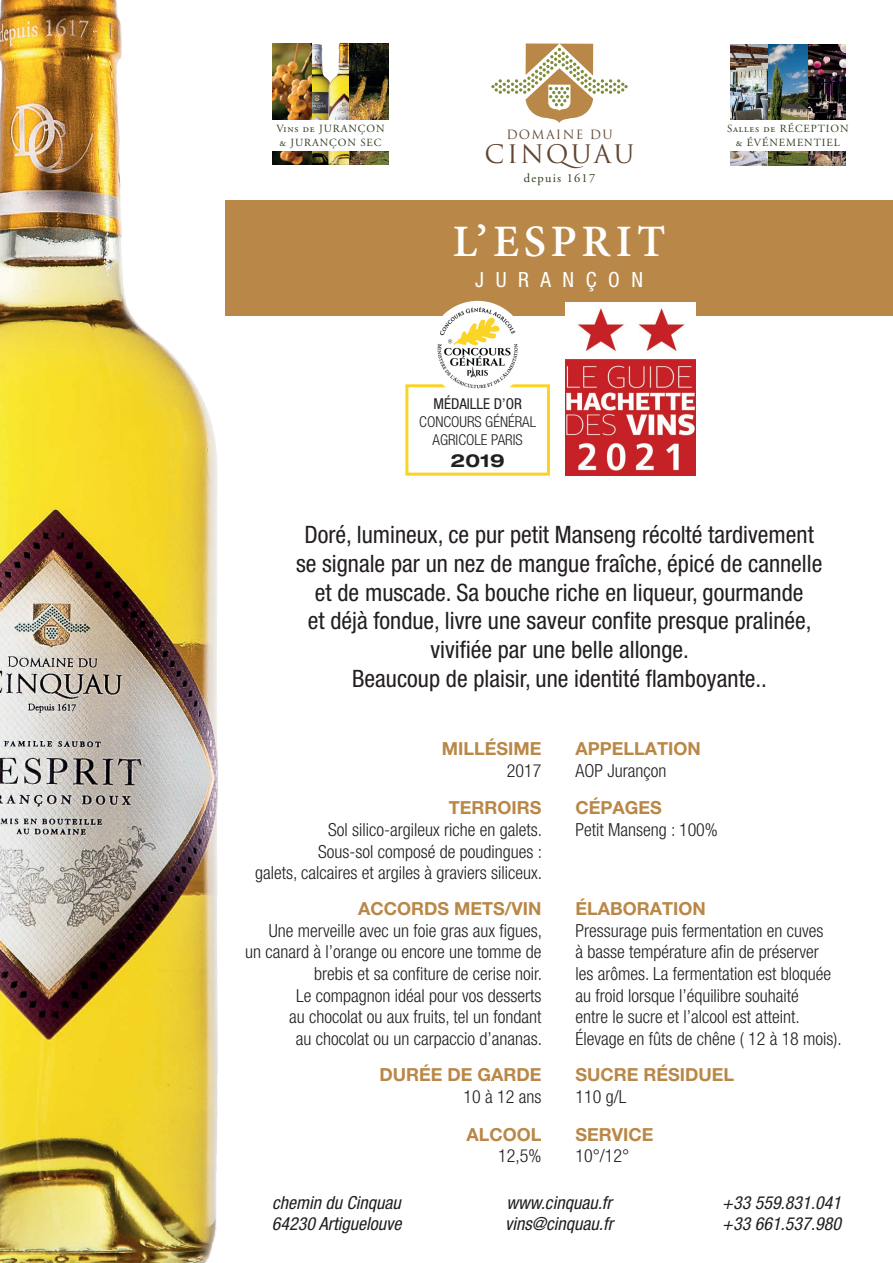
<style>
.page{position:relative;width:893px;height:1263px;background:#fff}
.page>*{position:absolute;margin:0;border:0;box-sizing:border-box;transform-origin:0 0}
.t1{font:600 45px "Minion Pro";letter-spacing:.11em;color:#fff}
.t2{font:24.9px "Trajan Pro";letter-spacing:.1em;color:#614532}
.t3{font:condensed 24px/28.8px "Helvetica Neue LT Pro";color:#231f20;text-align:center}
.t4{font:condensed 21px "Helvetica Neue LT Pro";letter-spacing:.55em;color:#fff}
.t5{font:300 condensed 18px/21.6px "Helvetica Neue LT Pro";color:#231f20;text-align:right}
.t6{font:700 18px "Helvetica Neue LT Pro";color:#b98747}
.t7{font:italic condensed 18px/21.6px "Helvetica Neue LT Pro";color:#231f20}
.t8{font:700 expanded 18px "Helvetica Neue LT Pro";color:#231f20}
.t9{font:300 condensed 15px/18px "Helvetica Neue LT Pro";color:#231f20;text-align:center}
.t10{font:condensed 15px "Helvetica Neue LT Pro";color:#231f20}
.t11{font:12.45px "Adobe Garamond Pro";letter-spacing:.1em;color:#303f1e}
.t12{font:12.45px "Trajan Pro";letter-spacing:.1em;color:#614532}
.t13{font:10.95px/13px "Adobe Garamond Pro";letter-spacing:.085em;color:#303f1e;text-align:center}
</style>
<div class="page">
<div style="left:225px;top:201px;width:668px;height:115px;background:#b98747"></div>
<img style="left:0;top:0;width:361px;height:1263px">
<svg style="left:491px;top:43px;width:137px;height:80px"></svg>
<img style="left:730px;top:44px;width:115px;height:121px">
<div style="left:725px;top:120px;width:125px;height:31px;background:#fff"></div>
<img style="left:311px;top:44px;width:14px;height:121px">
<img style="left:325px;top:43px;width:39px;height:122px">
<img style="left:273px;top:44px;width:38px;height:121px">
<img style="left:350px;top:44px;width:38px;height:121px">
<div style="left:268px;top:120px;width:125px;height:31px;background:#fff"></div>
<div style="left:405px;top:384px;width:145px;height:92px;border:3px solid #fbd323"></div>
<div style="left:429px;top:301px;width:98px;height:98px;background:#fff;border-radius:50%"></div>
<img style="left:435px;top:305px;width:86px;height:84px">
<img style="left:566px;top:302px;width:129px;height:174px">
<p class="t13" style="left:276px;top:123px;width:110px;text-align:left">Vins de JURANÇON &amp; JURANÇON SEC</p>
<p class="t12" style="left:506px;top:126px;width:108px">DOMAINE DU</p>
<h2 class="t2" style="left:485px;top:138px;width:151px">CINQUAU</h2>
<p class="t11" style="left:524px;top:170px;width:73px">depuis 1617</p>
<h1 class="t1" style="left:453px;top:210px;width:214px">L’ESPRIT</h1>
<p class="t4" style="left:475px;top:268px;width:170px">JURANÇON</p>
<p class="t10" style="left:433px;top:395px;width:90px">MÉDAILLE D’OR</p>
<p class="t9" style="left:419px;top:413px;width:118px">CONCOURS GÉNÉRAL<br>AGRICOLE PARIS</p>
<p class="t8" style="left:451px;top:449px;width:56px">2019</p>
<p class="t13" style="left:727px;top:123px;width:123px">Salles de RÉCEPTION &amp; ÉVÉNEMENTIEL</p>
<p class="t3" style="left:296px;top:520px;width:528px">Doré, lumineux, ce pur petit Manseng récolté tardivement se signale par un nez de mangue fraîche, épicé de cannelle et de muscade. Sa bouche riche en liqueur, gourmande<br>et déjà fondue, livre une saveur confite presque pralinée, vivifiée par une belle allonge.<br>Beaucoup de plaisir, une identité flamboyante..</p>
<p class="t6" style="left:442px;top:737px;width:101px">MILLÉSIME</p>
<p class="t5" style="left:507px;top:759px;width:36px">2017</p>
<p class="t6" style="left:449px;top:797px;width:94px">TERROIRS</p>
<p class="t5" style="left:255px;top:819px;width:288px">Sol silico-argileux riche en galets.<br>Sous-sol composé de poudingues :<br>galets, calcaires et argiles à graviers siliceux.</p>
<p class="t6" style="left:358px;top:897px;width:185px">ACCORDS METS/VIN</p>
<p class="t5" style="left:245px;top:919px;width:298px">Une merveille avec un foie gras aux figues,<br>un canard à l’orange ou encore une tomme de brebis et sa confiture de cerise noir.<br>Le compagnon idéal pour vos desserts<br>au chocolat ou aux fruits, tel un fondant<br>au chocolat ou un carpaccio d’ananas.</p>
<p class="t6" style="left:379px;top:1064px;width:163px">DURÉE DE GARDE</p>
<p class="t5" style="left:464px;top:1085px;width:79px">10 à 12 ans</p>
<p class="t6" style="left:575px;top:737px;width:127px">APPELLATION</p>
<p class="t5" style="left:575px;top:759px;width:92px">AOP Jurançon</p>
<p class="t6" style="left:575px;top:797px;width:88px">CÉPAGES</p>
<p class="t5" style="left:575px;top:819px;width:144px">Petit Manseng : 100%</p>
<p class="t6" style="left:575px;top:897px;width:132px">ÉLABORATION</p>
<p class="t5" style="left:575px;top:919px;width:268px;text-align:left">Pressurage puis fermentation en cuves<br>à basse température afin de préserver<br>les arômes. La fermentation est bloquée au froid lorsque l’équilibre souhaité<br>entre le sucre et l’alcool est atteint.<br>Élevage en fûts de chêne ( 12 à 18 mois).</p>
<p class="t6" style="left:575px;top:1064px;width:160px">SUCRE RÉSIDUEL</p>
<p class="t5" style="left:575px;top:1085px;width:52px">110 g/L</p>
<p class="t6" style="left:466px;top:1123px;width:77px">ALCOOL</p>
<p class="t5" style="left:498px;top:1145px;width:45px">12,5%</p>
<p class="t6" style="left:575px;top:1123px;width:79px">SERVICE</p>
<p class="t5" style="left:575px;top:1145px;width:55px">10°/12°</p>
<p class="t7" style="left:505px;top:1192px;width:110px">www.cinquau.fr vins@cinquau.fr</p>
<p class="t7" style="left:272px;top:1192px;width:131px">chemin du Cinquau<br>64230 Artiguelouve</p>
<p class="t7" style="left:722px;top:1192px;width:120px">+33 559.831.041 +33 661.537.980</p>
</div>
